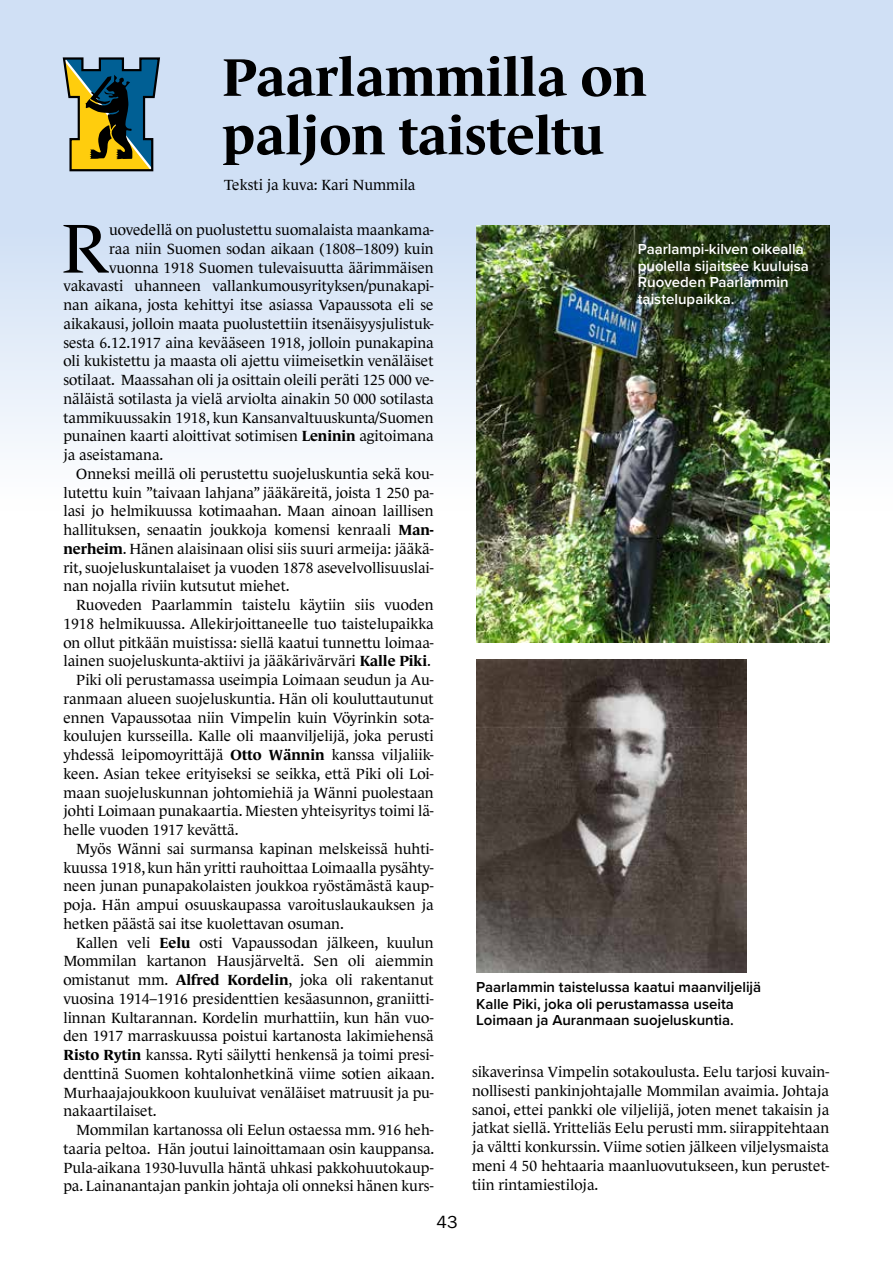
<style>
.page{position:relative;width:893px;height:1263px;background:#fff}
.page>*{position:absolute;margin:0;border:0;box-sizing:border-box;transform-origin:0 0}
.t1{font:70.5px "Le Monde Journal Std";color:#000}
.t2{font:700 54px/58.5px "Le Monde Journal Std";color:#000}
.t3{font:18px "Franklin Gothic URW Boo";color:#000}
.t4{font:15px/18.8px "Le Monde Journal Std";color:#000;text-align:justify}
.t5{font:600 15px/16.5px "Proxima Nova";color:#000}
.t6{font:600 15px/16.5px "Proxima Nova";color:#fff}
.s1{font-weight:700}
</style>
<div class="page">
<div style="left:0;top:0;width:893px;height:510px;background:linear-gradient(to bottom,#c4d8f3,#f5f8fc)"></div>
<img style="left:476px;top:225px;width:353px;height:417px">
<svg style="left:61px;top:56px;width:100px;height:116px;background:#718166"></svg>
<img style="left:476px;top:659px;width:271px;height:313px">
<h2 class="t2" style="left:222px;top:48px;width:426px">Paarlammilla on paljon taisteltu</h2>
<p class="t4" style="left:224px;top:176px;width:193px">Teksti ja kuva: Kari Nummila</p>
<h1 class="t1" style="left:62px;top:209px;width:49px">R</h1>
<p class="t4" style="left:109px;top:221px;width:326px">uovedellä on puolustettu suomalaista maankama-</p>
<p class="t4" style="left:109px;top:239px;width:326px">raa niin Suomen sodan aikaan (1808–1809) kuin</p>
<p class="t4" style="left:109px;top:258px;width:326px">vuonna 1918 Suomen tulevaisuutta äärimmäisen</p>
<p class="t4" style="left:63px;top:277px;width:372px">vakavasti uhanneen vallankumousyrityksen/punakapi-</p>
<p class="t4" style="left:63px;top:296px;width:372px">nan aikana, josta kehittyi itse asiassa Vapaussota eli se</p>
<p class="t4" style="left:63px;top:314px;width:372px">aikakausi, jolloin maata puolustettiin itsenäisyysjulistuk-</p>
<p class="t4" style="left:63px;top:333px;width:372px">sesta 6.12.1917 aina kevääseen 1918, jolloin punakapina</p>
<p class="t4" style="left:63px;top:352px;width:372px">oli kukistettu ja maasta oli ajettu viimeisetkin venäläiset</p>
<p class="t4" style="left:63px;top:371px;width:372px">sotilaat. Maassahan oli ja osittain oleili peräti 125 000 ve-</p>
<p class="t4" style="left:63px;top:389px;width:372px">näläistä sotilasta ja vielä arviolta ainakin 50 000 sotilasta</p>
<p class="t4" style="left:63px;top:408px;width:372px">tammikuussakin 1918, kun Kansanvaltuuskunta/Suomen</p>
<p class="t4" style="left:63px;top:427px;width:372px">punainen kaarti aloittivat sotimisen <span class="s1">Leninin</span> agitoimana</p>
<p class="t4" style="left:63px;top:446px;width:101px">ja aseistamana.</p>
<p class="t4" style="left:76px;top:464px;width:359px">Onneksi meillä oli perustettu suojeluskuntia sekä kou-</p>
<p class="t4" style="left:63px;top:483px;width:372px">lutettu kuin ”taivaan lahjana” jääkäreitä, joista 1 250 pa-</p>
<p class="t4" style="left:63px;top:502px;width:372px">lasi jo helmikuussa kotimaahan. Maan ainoan laillisen</p>
<p class="t4" style="left:63px;top:521px;width:372px">hallituksen, senaatin joukkoja komensi kenraali <span class="s1">Man-</span></p>
<p class="t4" style="left:63px;top:539px;width:372px"><span class="s1">nerheim</span>. Hänen alaisinaan olisi siis suuri armeija: jääkä-</p>
<p class="t4" style="left:63px;top:558px;width:372px">rit, suojeluskuntalaiset ja vuoden 1878 asevelvollisuuslai-</p>
<p class="t4" style="left:63px;top:577px;width:228px">nan nojalla riviin kutsutut miehet.</p>
<p class="t4" style="left:76px;top:596px;width:359px">Ruoveden Paarlammin taistelu käytiin siis vuoden</p>
<p class="t4" style="left:63px;top:614px;width:372px">1918 helmikuussa. Allekirjoittaneelle tuo taistelupaikka</p>
<p class="t4" style="left:63px;top:633px;width:372px">on ollut pitkään muistissa: siellä kaatui tunnettu loimaa-</p>
<p class="t4" style="left:63px;top:652px;width:369px">lainen suojeluskunta-aktiivi ja jääkärivärväri <span class="s1">Kalle Piki</span>.</p>
<p class="t4" style="left:76px;top:671px;width:359px">Piki oli perustamassa useimpia Loimaan seudun ja Au-</p>
<p class="t4" style="left:63px;top:689px;width:372px">ranmaan alueen suojeluskuntia. Hän oli kouluttautunut</p>
<p class="t4" style="left:63px;top:708px;width:372px">ennen Vapaussotaa niin Vimpelin kuin Vöyrinkin sota-</p>
<p class="t4" style="left:63px;top:727px;width:372px">koulujen kursseilla. Kalle oli maanviljelijä, joka perusti</p>
<p class="t4" style="left:63px;top:746px;width:372px">yhdessä leipomoyrittäjä <span class="s1">Otto Wännin</span> kanssa viljaliik-</p>
<p class="t4" style="left:63px;top:764px;width:372px">keen. Asian tekee erityiseksi se seikka, että Piki oli Loi-</p>
<p class="t4" style="left:63px;top:783px;width:372px">maan suojeluskunnan johtomiehiä ja Wänni puolestaan</p>
<p class="t4" style="left:63px;top:802px;width:372px">johti Loimaan punakaartia. Miesten yhteisyritys toimi lä-</p>
<p class="t4" style="left:63px;top:821px;width:177px">helle vuoden 1917 kevättä.</p>
<p class="t4" style="left:76px;top:839px;width:359px">Myös Wänni sai surmansa kapinan melskeissä huhti-</p>
<p class="t4" style="left:63px;top:858px;width:372px">kuussa 1918, kun hän yritti rauhoittaa Loimaalla pysähty-</p>
<p class="t4" style="left:63px;top:877px;width:372px">neen junan punapakolaisten joukkoa ryöstämästä kaup-</p>
<p class="t4" style="left:63px;top:896px;width:372px">poja. Hän ampui osuuskaupassa varoituslaukauksen ja</p>
<p class="t4" style="left:63px;top:914px;width:282px">hetken päästä sai itse kuolettavan osuman.</p>
<p class="t4" style="left:76px;top:933px;width:359px">Kallen veli <span class="s1">Eelu</span> osti Vapaussodan jälkeen, kuulun</p>
<p class="t4" style="left:63px;top:952px;width:372px">Mommilan kartanon Hausjärveltä. Sen oli aiemmin</p>
<p class="t4" style="left:63px;top:971px;width:372px">omistanut mm. <span class="s1">Alfred Kordelin</span>, joka oli rakentanut</p>
<p class="t4" style="left:63px;top:989px;width:372px">vuosina 1914–1916 presidenttien kesäasunnon, graniitti-</p>
<p class="t4" style="left:63px;top:1008px;width:372px">linnan Kultarannan. Kordelin murhattiin, kun hän vuo-</p>
<p class="t4" style="left:63px;top:1027px;width:372px">den 1917 marraskuussa poistui kartanosta lakimiehensä</p>
<p class="t4" style="left:63px;top:1046px;width:372px"><span class="s1">Risto Rytin</span> kanssa. Ryti säilytti henkensä ja toimi presi-</p>
<p class="t4" style="left:63px;top:1064px;width:373px">denttinä Suomen kohtalonhetkinä viime sotien aikaan.</p>
<p class="t4" style="left:63px;top:1083px;width:372px">Murhaajajoukkoon kuuluivat venäläiset matruusit ja pu-</p>
<p class="t4" style="left:63px;top:1102px;width:95px">nakaartilaiset.</p>
<p class="t4" style="left:76px;top:1121px;width:359px">Mommilan kartanossa oli Eelun ostaessa mm. 916 heh-</p>
<p class="t4" style="left:63px;top:1139px;width:373px">taaria peltoa. Hän joutui lainoittamaan osin kauppansa.</p>
<p class="t4" style="left:63px;top:1158px;width:372px">Pula-aikana 1930-luvulla häntä uhkasi pakkohuutokaup-</p>
<p class="t4" style="left:63px;top:1177px;width:372px">pa. Lainanantajan pankin johtaja oli onneksi hänen kurs-</p>
<p class="t3" style="left:437px;top:1211px;width:23px">43</p>
<p class="t6" style="left:638px;top:241px;width:173px">Paarlampi-kilven oikealla puolella sijaitsee kuuluisa<br>Ruoveden Paarlammin taistelupaikka.</p>
<p class="t5" style="left:476px;top:978px;width:286px">Paarlammin taistelussa kaatui maanviljelijä<br>Kalle Piki, joka oli perustamassa useita<br>Loimaan ja Auranmaan suojeluskuntia.</p>
<p class="t4" style="left:472px;top:1062px;width:359px">sikaverinsa Vimpelin sotakoulusta. Eelu tarjosi kuvain&shy;nollisesti pankinjohtajalle Mommilan avaimia. Johtaja sanoi, ettei pankki ole viljelijä, joten menet takaisin ja jatkat siellä. Yritteliäs Eelu perusti mm. siirappitehtaan ja vältti konkurssin. Viime sotien jälkeen viljelysmaista meni 4 50 hehtaaria maanluovutukseen, kun perustet&shy;tiin rintamiestiloja.</p>
</div>
